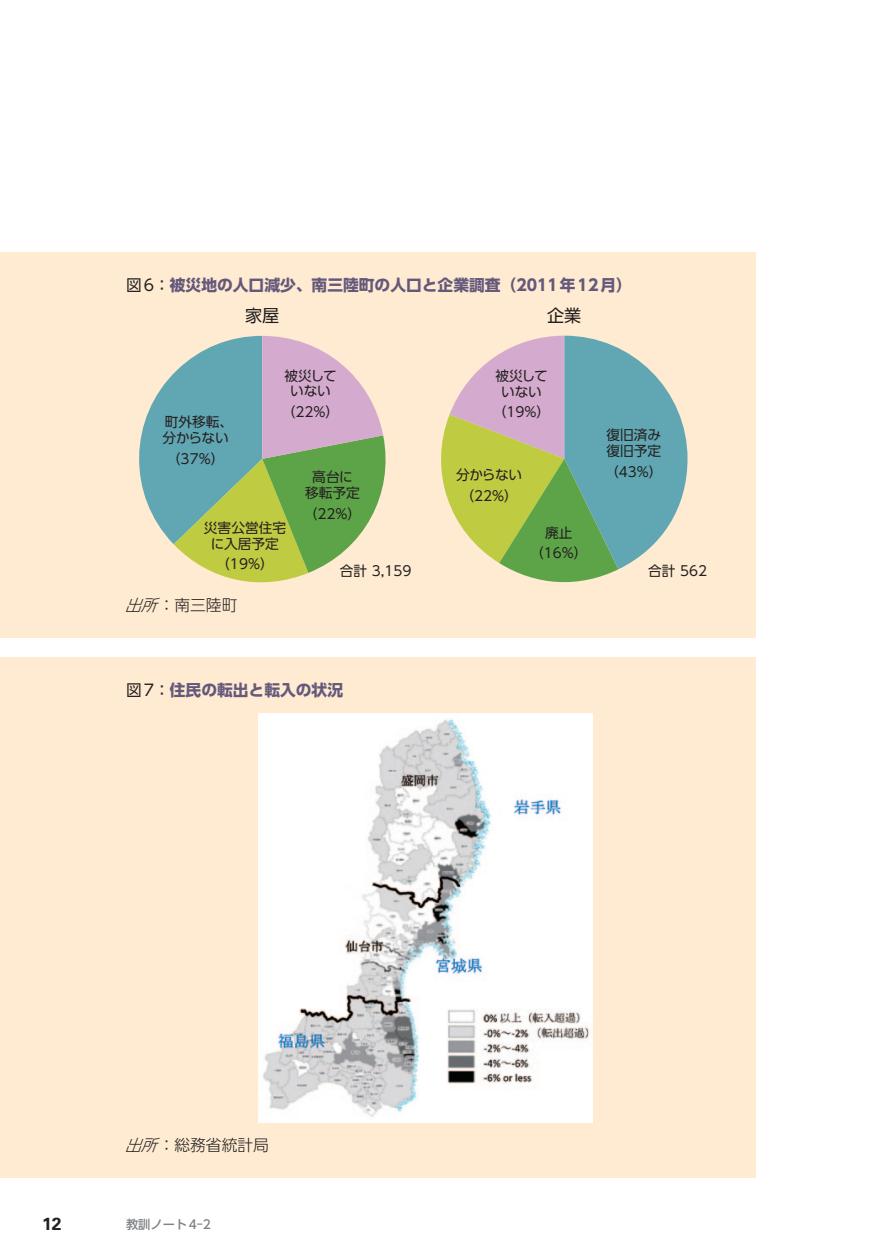
<style>
.page{position:relative;width:882px;height:1260px;background:#fff}
.page>*{position:absolute;margin:0;border:0;box-sizing:border-box;transform-origin:0 0}
.t1{font:700 17.5px "Univers LT Std";color:#231f20}
.t2{font:17.15px "UD Shin Go Pro";color:#231f20}
.t3{font:700 15.75px "UD Shin Go Pro";color:#65597b}
.t4{font:300 15.75px "UD Shin Go Pro";color:#231f20}
.t5{font:13.65px/15.9px "UD Shin Go Pro";color:#231f20;text-align:center}
.t6{font:500 12.25px "UD Shin Go Pro";color:#808285}
.s1{font-weight:400;color:#231f20}
.s2{font-style:italic}
</style>
<div class="page">
<div style="left:0;top:252px;width:756px;height:386px;background:#feebd1"></div>
<svg style="left:139px;top:336px;width:247px;height:246px"></svg>
<svg style="left:441px;top:336px;width:247px;height:246px"></svg>
<div style="left:0;top:658px;width:756px;height:520px;background:#feebd1"></div>
<img style="left:258px;top:713px;width:334px;height:409px">
<p class="t3" style="left:126px;top:272px;width:507px"><span class="s1">図6：</span>被災地の人口減少、南三陸町の人口と企業調査（2011年12月）</p>
<p class="t2" style="left:245px;top:302px;width:36px">家屋</p>
<p class="t2" style="left:547px;top:302px;width:36px">企業</p>
<p class="t5" style="left:285px;top:367px;width:54px">被災していない</p>
<p class="t5" style="left:282px;top:403px;width:59px">（22%）</p>
<p class="t5" style="left:495px;top:367px;width:54px">被災していない</p>
<p class="t5" style="left:493px;top:403px;width:59px">（19%）</p>
<p class="t5" style="left:163px;top:414px;width:72px;text-align:left">町外移転、分からない</p>
<p class="t5" style="left:167px;top:450px;width:59px">（37%）</p>
<p class="t5" style="left:607px;top:427px;width:56px;text-align:left">復旧済み復旧予定</p>
<p class="t5" style="left:605px;top:463px;width:59px">（43%）</p>
<p class="t5" style="left:456px;top:464px;width:68px;line-height:20.5px">分からない（22%）</p>
<p class="t5" style="left:305px;top:469px;width:56px">高台に移転予定</p>
<p class="t5" style="left:304px;top:505px;width:59px">（22%）</p>
<p class="t5" style="left:204px;top:519px;width:84px">災害公営住宅に入居予定</p>
<p class="t5" style="left:216px;top:556px;width:59px">（19%）</p>
<p class="t5" style="left:530px;top:522px;width:59px;line-height:20.5px">廃止（16%）</p>
<p class="t5" style="left:340px;top:562px;width:73px">合計 3,159</p>
<p class="t5" style="left:648px;top:562px;width:61px">合計 562</p>
<p class="t4" style="left:125px;top:592px;width:114px"><span class="s2">出所</span>：南三陸町</p>
<p class="t3" style="left:126px;top:677px;width:219px"><span class="s1">図7：</span>住民の転出と転入の状況</p>
<p class="t4" style="left:125px;top:1132px;width:145px"><span class="s2">出所</span>：総務省統計局</p>
<p class="t1" style="left:42px;top:1214px;width:21px">12</p>
<p class="t6" style="left:126px;top:1215px;width:87px">教訓ノート4-2</p>
</div>
